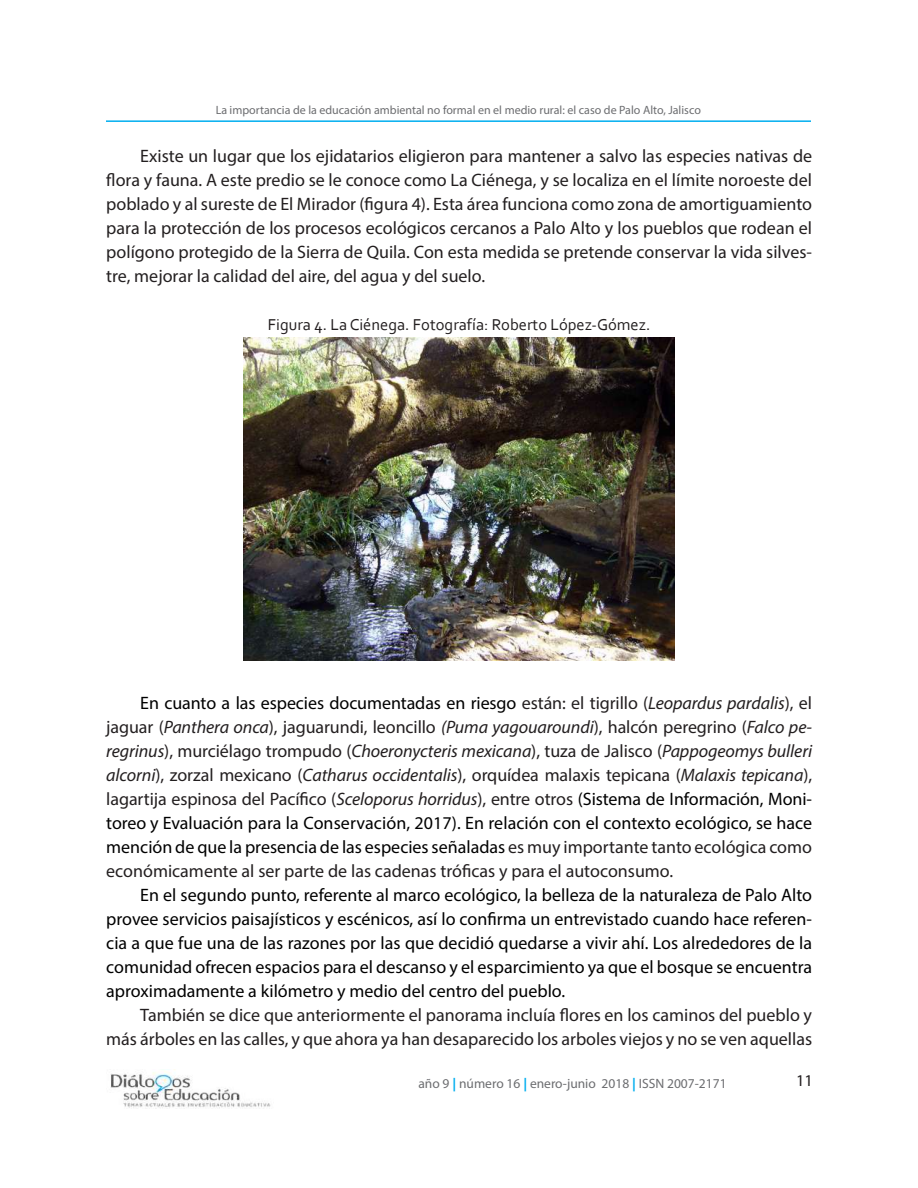
<style>
.page{position:relative;width:918px;height:1188px;background:#fff}
.page>*{position:absolute;margin:0;border:0;box-sizing:border-box;transform-origin:0 0}
.t1{font:18px/24px "Myriad Pro";color:#231f20;text-align:justify}
.t2{font:18px/24px "Myriad Pro";color:#000;text-align:justify}
.t3{font:16.5px "Corbel";color:#231f20}
.t4{font:16.5px "Myriad Pro";color:#231f20}
.t5{font:13.5px "Myriad Pro";color:#6c6d70}
.t6{font:12px "Myriad Pro";color:#6c6d70}
.s1{color:#000}
.s2{font-style:italic}
.s3{font-weight:700;color:#00aeef}
</style>
<div class="page">
<hr style="left:106px;top:120px;width:705px;height:2px;background:#00aeef">
<img style="left:110px;top:1071px;width:161px;height:38px">
<img style="left:244px;top:338px;width:430px;height:323px">
<p class="t6" style="left:216px;top:103px;width:487px">La importancia de la educación ambiental no formal en el medio rural: el caso de Palo Alto, Jalisco</p>
<p class="t1" style="left:106px;top:144px;width:707px;text-indent:34px">Existe un lugar que los ejidatarios eligieron para mantener a salvo las especies nativas de flora y fauna. A este predio se le conoce como La Ciénega, y se localiza en el límite noroeste del poblado y al sureste de El Mirador (figura 4). Esta área funciona como zona de amortiguamiento para la protección de los procesos ecológicos cercanos a Palo Alto y los pueblos que rodean el polígono protegido de la Sierra de Quila. Con esta medida se pretende conservar la vida silves&shy;tre, mejorar la calidad del aire, del agua y del suelo.</p>
<p class="t3" style="left:268px;top:315px;width:384px">Figura 4. La Ciénega. Fotografía: Roberto López-Gómez.</p>
<p class="t1" style="left:106px;top:691px;width:707px;text-indent:34px"><span class="s1">En cuanto a las especies documentadas en riesgo</span> están: el tigrillo (<span class="s2">Leopardus pardalis</span>), el jaguar (<span class="s2">Panthera onca</span>), jaguarundi, leoncillo <span class="s2">(Puma yagouaroundi</span>), halcón peregrino (<span class="s2">Falco pe&shy;regrinus</span>), murciélago trompudo (<span class="s2">Choeronycteris mexicana</span>), tuza de Jalisco (<span class="s2">Pappogeomys bulleri alcorni</span>), zorzal mexicano (<span class="s2">Catharus occidentalis</span>), orquídea malaxis tepicana (<span class="s2">Malaxis tepicana</span>), lagartija espinosa del Pacífico (<span class="s2">Sceloporus horridus</span>), entre otros <span class="s1">(Sistema de Información, Moni&shy;toreo y Evaluación para la Conservación, 2017). En relación con el contexto ecológico, se hace mención de que la presencia de las especies señaladas</span> es muy importante tanto ecológica como económicamente al ser parte de las cadenas tróficas y para el autoconsumo.</p>
<p class="t2" style="left:106px;top:883px;width:707px;text-indent:34px">En el segundo punto, referente al marco ecológico, la belleza de la naturaleza de Palo Alto provee servicios paisajísticos y escénicos, así lo confirma un entrevistado cuando hace referen&shy;cia a que fue una de las razones por las que decidió quedarse a vivir ahí. Los alrededores de la comunidad ofrecen espacios para el descanso y el esparcimiento ya que el bosque se encuentra aproximadamente a kilómetro y medio del centro del pueblo.</p>
<p class="t1" style="left:106px;top:1003px;width:707px;text-align:right">También se dice que anteriormente el panorama incluía flores en los caminos del pueblo y más árboles en las calles, y que ahora ya han desaparecido los arboles viejos y no se ven aquellas</p>
<p class="t5" style="left:418px;top:1075px;width:310px">año 9 <span class="s3">|</span> número 16 <span class="s3">|</span> enero-junio 2018 <span class="s3">|</span> ISSN 2007-2171</p>
<p class="t4" style="left:796px;top:1070px;width:18px">11</p>
</div>
